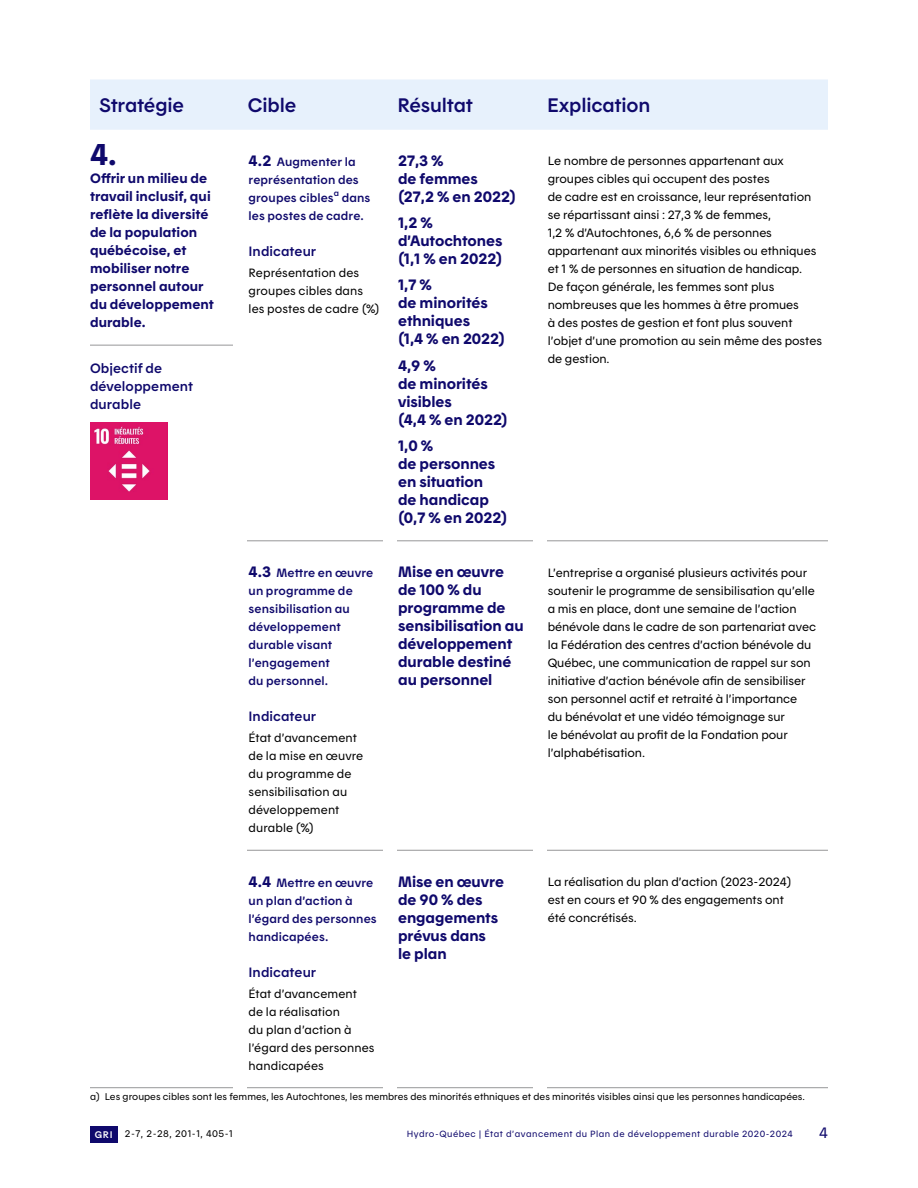
<style>
.page{position:relative;width:918px;height:1188px;background:#fff}
.page>*{position:absolute;margin:0;border:0;box-sizing:border-box;transform-origin:0 0}
.t1{font:30px "Hydro Quebec Gras";color:#0f096c}
.t2{font:19.5px "Hydro Quebec Demi";letter-spacing:-.01em;color:#0f096c}
.t3{font:15px/18px "Hydro Quebec Gras";letter-spacing:-.005em;color:#0f096c}
.t4{font:15px "Hydro Quebec Normal";color:#0f096c}
.t5{font:13.5px/18px "Hydro Quebec Gras";letter-spacing:.005em;color:#0f096c}
.t6{font:13.5px/18px "Hydro Quebec Demi";letter-spacing:.005em;color:#0f096c}
.t7{font:12px/18px "Hydro Quebec Normal";letter-spacing:-.005em;color:#000}
.t8{font:12px/18px "Hydro Quebec Demi";letter-spacing:.01em;color:#0f096c}
.t9{font:9.75px "Hydro Quebec Normal";color:#000}
.t10{font:9.6px "Hydro Quebec Normal";letter-spacing:.05em;color:#000}
.t11{font:9.6px "Hydro Quebec Demi";color:#fff}
.t12{font:9px "Hydro Quebec Normal";letter-spacing:.05em;color:#0f096c}
.t13{font:8.4px "Hydro Quebec Demi";color:#0f096c}
.s1{font-family:"Hydro Quebec Gras";font-size:15px}
</style>
<div class="page">
<div style="left:90px;top:80px;width:738px;height:50px;background:#e7f1fc"></div>
<hr style="left:240px;top:540px;width:149px;height:1px;background:#969798">
<hr style="left:389px;top:540px;width:150px;height:1px;background:#969798">
<hr style="left:539px;top:540px;width:289px;height:1px;background:#969798">
<hr style="left:240px;top:850px;width:149px;height:1px;background:#969798">
<hr style="left:389px;top:850px;width:150px;height:1px;background:#969798">
<hr style="left:539px;top:850px;width:289px;height:1px;background:#969798">
<hr style="left:90px;top:1087px;width:150px;height:1px;background:#969798">
<hr style="left:240px;top:1087px;width:149px;height:1px;background:#969798">
<hr style="left:389px;top:1087px;width:150px;height:1px;background:#969798">
<hr style="left:539px;top:1087px;width:289px;height:1px;background:#969798">
<hr style="left:90px;top:345px;width:150px;height:1px;background:#969798">
<img style="left:90px;top:422px;width:77px;height:77px">
<div style="left:383px;top:146px;width:14px;height:944px;background:#fff"></div>
<div style="left:233px;top:138px;width:13px;height:952px;background:#fff"></div>
<div style="left:533px;top:146px;width:13px;height:944px;background:#fff"></div>
<div style="left:90px;top:1126px;width:27px;height:16px;background:#0f096c"></div>
<p class="t2" style="left:99px;top:93px;width:87px">Stratégie</p>
<p class="t2" style="left:248px;top:93px;width:50px">Cible</p>
<p class="t2" style="left:398px;top:93px;width:77px">Résultat</p>
<p class="t2" style="left:547px;top:93px;width:105px">Explication</p>
<p class="t1" style="left:90px;top:136px;width:28px">4.</p>
<p class="t5" style="left:90px;top:169px;width:125px">Offrir un milieu de travail inclusif, qui reflète la diversité de la population québécoise, et mobiliser notre personnel autour du développement durable.</p>
<p class="t6" style="left:90px;top:359px;width:104px">Objectif de développement durable</p>
<p class="t8" style="left:249px;top:152px;width:112px"><span class="s1">4.2</span> Augmenter la représentation des groupes cibles</p>
<p class="t3" style="left:398px;top:151px;width:119px">27,3 %<br>de femmes (27,2 % en 2022)</p>
<p class="t3" style="left:398px;top:213px;width:106px">1,2 % d’Autochtones (1,1 % en 2022)</p>
<p class="t3" style="left:398px;top:276px;width:108px">1,7 %<br>de minorités ethniques<br>(1,4 % en 2022)</p>
<p class="t3" style="left:398px;top:356px;width:111px">4,9 %<br>de minorités visibles<br>(4,4 % en 2022)</p>
<p class="t3" style="left:398px;top:436px;width:111px">1,0 %<br>de personnes en situation<br>de handicap (0,7 % en 2022)</p>
<p class="t7" style="left:548px;top:152px;width:276px">Le nombre de personnes appartenant aux groupes cibles qui occupent des postes<br>de cadre est en croissance, leur représentation se répartissant ainsi : 27,3 % de femmes,<br>1,2 % d’Autochtones, 6,6 % de personnes appartenant aux minorités visibles ou ethniques et 1 % de personnes en situation de handicap.<br>De façon générale, les femmes sont plus nombreuses que les hommes à être promues<br>à des postes de gestion et font plus souvent l’objet d’une promotion au sein même des postes de gestion.</p>
<p class="t13" style="left:334px;top:188px;width:7px">a</p>
<p class="t8" style="left:249px;top:188px;width:123px;text-indent:93px">dans les postes de cadre.</p>
<p class="t6" style="left:249px;top:242px;width:69px">Indicateur</p>
<p class="t7" style="left:249px;top:263px;width:133px">Représentation des groupes cibles dans les postes de cadre (%)</p>
<p class="t8" style="left:249px;top:564px;width:126px"><span class="s1">4.3</span> Mettre en œuvre un programme de sensibilisation au développement durable visant l’engagement<br>du personnel.</p>
<p class="t6" style="left:249px;top:707px;width:69px">Indicateur</p>
<p class="t7" style="left:249px;top:729px;width:116px">État d’avancement de la mise en œuvre du programme de sensibilisation au développement durable (%)</p>
<p class="t8" style="left:249px;top:873px;width:130px"><span class="s1">4.4</span> Mettre en œuvre un plan d’action à l’égard des personnes handicapées.</p>
<p class="t6" style="left:249px;top:963px;width:69px">Indicateur</p>
<p class="t7" style="left:249px;top:984px;width:127px">État d’avancement de la réalisation<br>du plan d’action à l’égard des personnes handicapées</p>
<p class="t3" style="left:398px;top:563px;width:127px">Mise en œuvre de 100 % du programme de sensibilisation au développement durable destiné au personnel</p>
<p class="t7" style="left:548px;top:563px;width:270px">L’entreprise a organisé plusieurs activités pour soutenir le programme de sensibilisation qu’elle a mis en place, dont une semaine de l’action bénévole dans le cadre de son partenariat avec la Fédération des centres d’action bénévole du Québec, une communication de rappel sur son initiative d’action bénévole afin de sensibiliser son personnel actif et retraité à l’importance<br>du bénévolat et une vidéo témoignage sur<br>le bénévolat au profit de la Fondation pour l’alphabétisation.</p>
<p class="t3" style="left:398px;top:872px;width:107px">Mise en œuvre de 90 % des engagements prévus dans<br>le plan</p>
<p class="t7" style="left:548px;top:873px;width:245px">La réalisation du plan d’action (2023-2024) est en cours et 90 % des engagements ont été concrétisés.</p>
<p class="t9" style="left:90px;top:1091px;width:716px">a) Les groupes cibles sont les femmes, les Autochtones, les membres des minorités ethniques et des minorités visibles ainsi que les personnes handicapées.</p>
<p class="t11" style="left:95px;top:1128px;width:19px">GRI</p>
<p class="t10" style="left:125px;top:1128px;width:110px">2-7, 2-28, 201-1, 405-1</p>
<p class="t12" style="left:407px;top:1129px;width:387px">Hydro-Québec | État d’avancement du Plan de développement durable 2020-2024</p>
<p class="t4" style="left:819px;top:1123px;width:10px">4</p>
</div>
